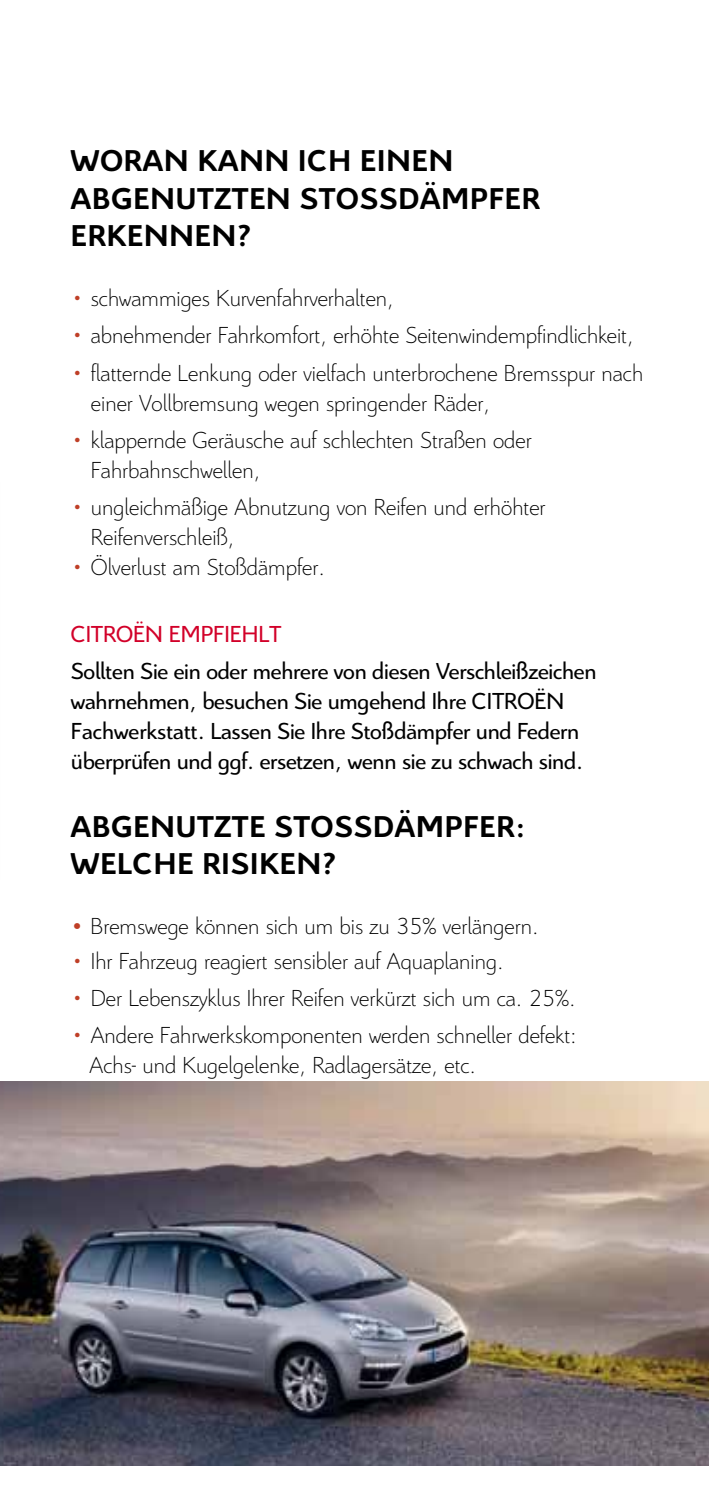
<style>
.page{position:relative;width:709px;height:1489px;background:#fff}
.page>*{position:absolute;margin:0;border:0;box-sizing:border-box;transform-origin:0 0}
.t1{font:700 32.5px/37.5px "Citroen";letter-spacing:.03em;color:#000}
.t2{font:300 25px/30px "Citroen";color:#000}
.t3{font:25px/30px "Citroen";letter-spacing:-.01em;color:#000}
.t4{font:25px "Citroen";color:#d20029}
.s1{color:#bf3f27}
.s2{font-weight:700;color:#bf3f27}
</style>
<div class="page">
<hr style="left:708px;top:0;width:1px;height:1488px;background:#eaeaed">
<img style="left:1px;top:1081px;width:708px;height:384px">
<h1 class="t1" style="left:71px;top:140px;width:470px">WORAN KANN ICH EINEN<br>ABGENUTZTEN STOSSDÄMPFER<br>ERKENNEN?</h1>
<p class="t2" style="left:71px;top:282px;width:324px"><span class="s1">•</span> schwammiges Kurvenfahrverhalten,</p>
<p class="t2" style="left:71px;top:319px;width:564px"><span class="s1">•</span> abnehmender Fahrkomfort, erhöhte Seitenwindempfindlichkeit,</p>
<p class="t2" style="left:91px;top:356px;width:554px;text-indent:-20px"><span class="s1">•</span> flatternde Lenkung oder vielfach unterbrochene Bremsspur nach einer Vollbremsung wegen springender Räder,</p>
<p class="t2" style="left:91px;top:423px;width:442px;text-indent:-20px"><span class="s1">•</span> klappernde Geräusche auf schlechten Straßen oder<br>Fahrbahnschwellen,</p>
<p class="t2" style="left:91px;top:490px;width:456px;text-indent:-20px"><span class="s1">•</span> ungleichmäßige Abnutzung von Reifen und erhöhter<br>Reifenverschleiß,</p>
<p class="t2" style="left:71px;top:550px;width:255px"><span class="s1">•</span> Ölverlust am Stoßdämpfer.</p>
<p class="t4" style="left:71px;top:617px;width:212px">CITROËN EMPFIEHLT</p>
<p class="t3" style="left:71px;top:655px;width:527px">Sollten Sie ein oder mehrere von diesen Verschleißzeichen wahrnehmen, besuchen Sie umgehend Ihre CITROËN Fachwerkstatt. Lassen Sie Ihre Stoßdämpfer und Federn überprüfen und ggf. ersetzen, wenn sie zu schwach sind.</p>
<h1 class="t1" style="left:71px;top:805px;width:456px">ABGENUTZTE STOSSDÄMPFER:<br>WELCHE RISIKEN?</h1>
<p class="t2" style="left:71px;top:909px;width:469px"><span class="s2">•</span> Bremswege können sich um bis zu 35% verlängern.</p>
<p class="t2" style="left:71px;top:944px;width:434px"><span class="s1">•</span> Ihr Fahrzeug reagiert sensibler auf Aquaplaning.</p>
<p class="t2" style="left:71px;top:981px;width:506px"><span class="s1">•</span> Der Lebenszyklus Ihrer Reifen verkürzt sich um ca. 25%.</p>
<p class="t2" style="left:90px;top:1019px;width:488px;text-indent:-19px"><span class="s1">•</span> Andere Fahrwerkskomponenten werden schneller defekt:<br>Achs- und Kugelgelenke, Radlagersätze, etc.</p>
</div>
